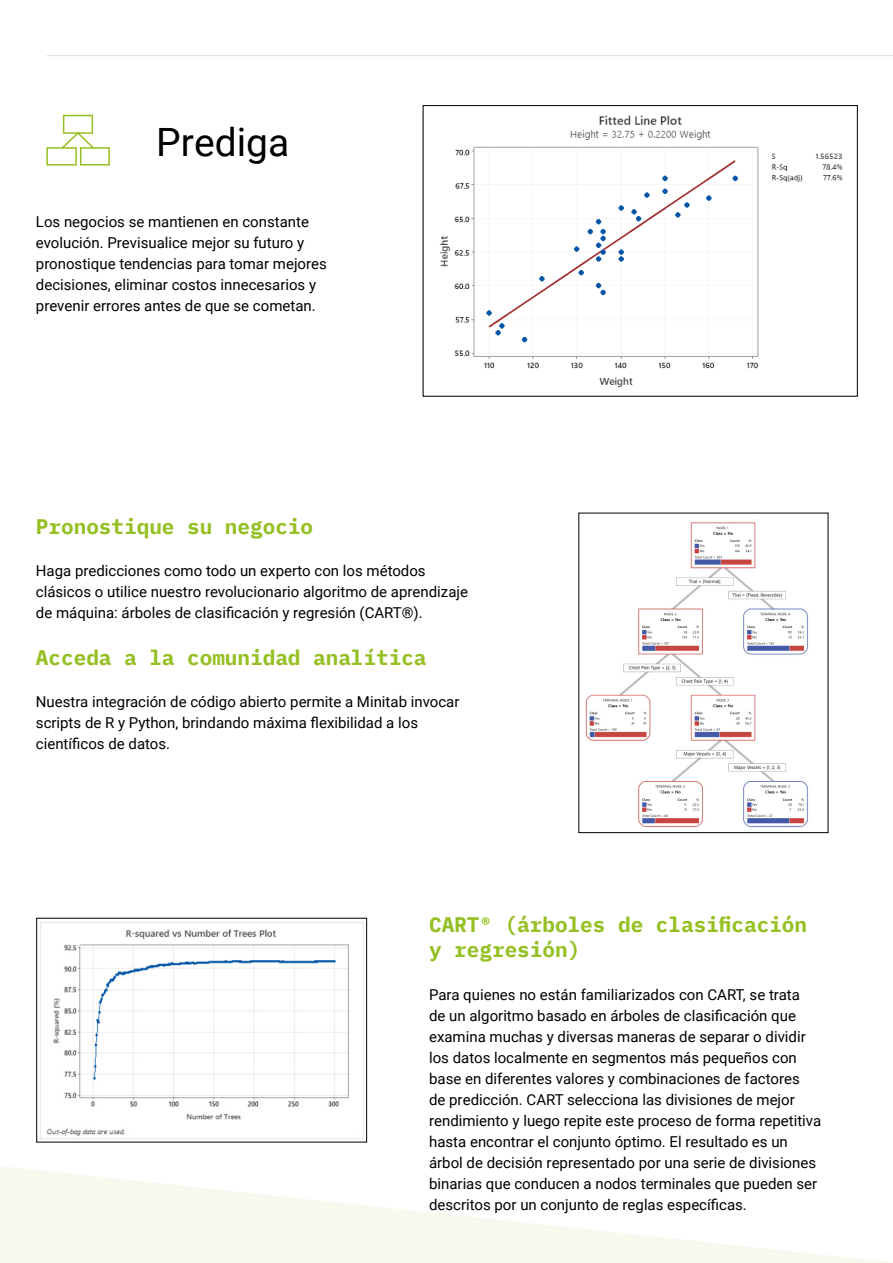
<style>
.page{position:relative;width:893px;height:1263px;background:#fff}
.page>*{position:absolute;margin:0;border:0;box-sizing:border-box;transform-origin:0 0}
.t1{font:39px "Roboto";color:#000}
.t2{font:700 21px/25.2px "IBM Plex Mono";color:#95c023}
.t3{font:15px/21px "Roboto";color:#000}
</style>
<div class="page">
<hr style="left:47px;top:55px;width:846px;height:1px;background:#dbdee2">
<img style="left:585px;top:522px;width:223px;height:305px">
<img style="left:40px;top:922px;width:324px;height:217px">
<div style="left:36px;top:918px;width:331px;height:224px;border:1px solid #000"></div>
<img style="left:439px;top:115px;width:404px;height:273px">
<div style="left:423px;top:105px;width:435px;height:292px;border:1px solid #000"></div>
<svg style="left:46px;top:114px;width:64px;height:52px"></svg>
<svg style="left:0;top:1166px;width:893px;height:97px;fill:#f8faf2"></svg>
<h1 class="t1" style="left:156px;top:114px;width:135px">Prediga</h1>
<p class="t3" style="left:36px;top:211px;width:292px">Los negocios se mantienen en constante evolución. Previsualice mejor su futuro y pronostique tendencias para tomar mejores decisiones, eliminar costos innecesarios y prevenir errores antes de que se cometan.</p>
<h2 class="t2" style="left:36px;top:513px;width:279px">Pronostique su negocio</h2>
<p class="t3" style="left:36px;top:560px;width:434px">Haga predicciones como todo un experto con los métodos clásicos o utilice nuestro revolucionario algoritmo de aprendizaje de máquina: árboles de clasificación y regresión (CART®).</p>
<h2 class="t2" style="left:36px;top:644px;width:392px">Acceda a la comunidad analítica</h2>
<p class="t3" style="left:36px;top:690px;width:425px">Nuestra integración de código abierto permite a Minitab invocar scripts de R y Python, brindando máxima flexibilidad a los científicos de datos.</p>
<h2 class="t2" style="left:429px;top:911px;width:380px">CART® (árboles de clasificación y regresión)</h2>
<p class="t3" style="left:429px;top:984px;width:394px">Para quienes no están familiarizados con CART, se trata<br>de un algoritmo basado en árboles de clasificación que examina muchas y diversas maneras de separar o dividir los datos localmente en segmentos más pequeños con base en diferentes valores y combinaciones de factores<br>de predicción. CART selecciona las divisiones de mejor rendimiento y luego repite este proceso de forma repetitiva hasta encontrar el conjunto óptimo. El resultado es un árbol de decisión representado por una serie de divisiones binarias que conducen a nodos terminales que pueden ser descritos por un conjunto de reglas específicas.</p>
</div>
